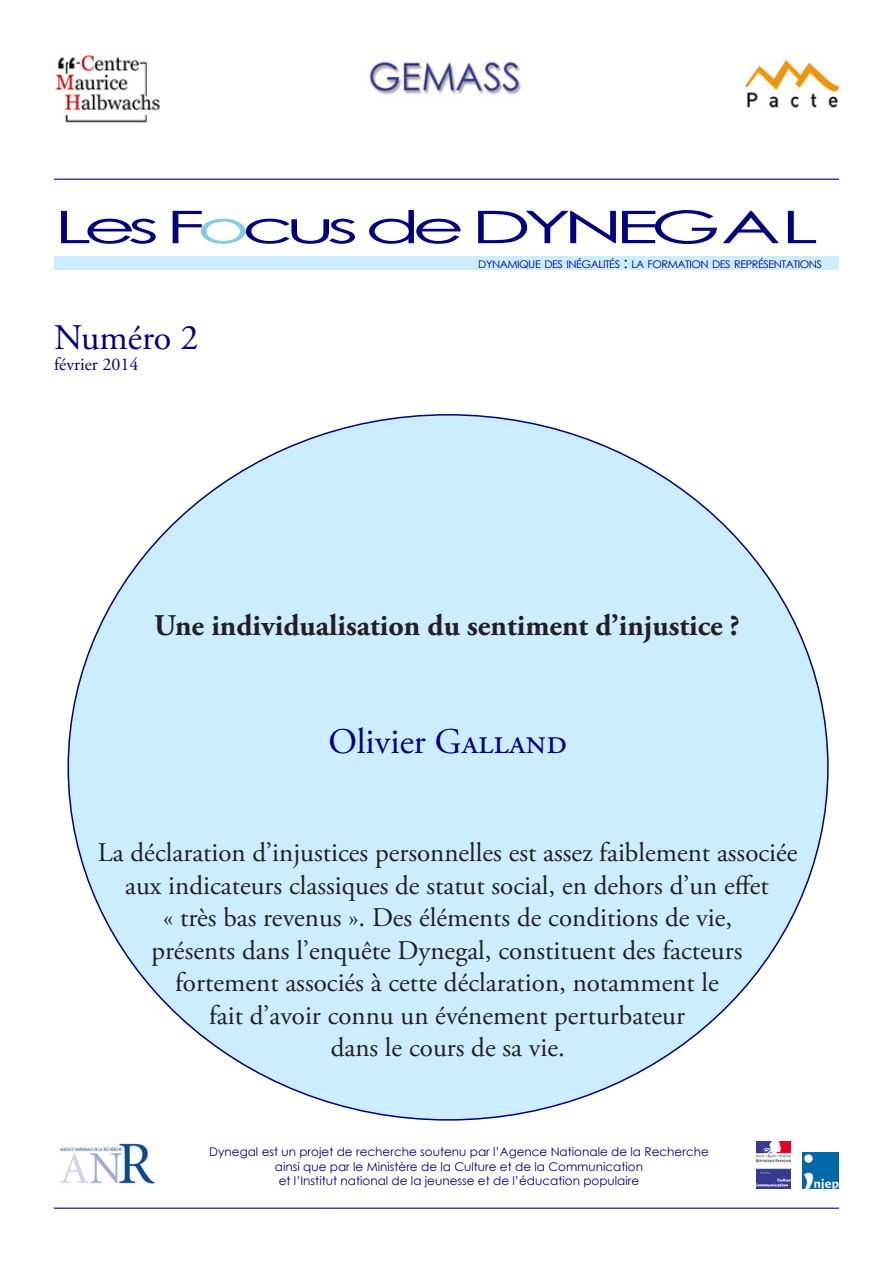
<style>
.page{position:relative;width:893px;height:1263px;background:#fff}
.page>*{position:absolute;margin:0;border:0;box-sizing:border-box;transform-origin:0 0}
.t1{font:45px "Century Gothic";letter-spacing:-.1em;color:#000080;scale:1.8 1}
.t2{font:36px "Adobe Garamond Pro";color:#000080}
.t3{font:700 30px "Adobe Garamond Pro";color:#231f20}
.t4{font:27px/32.4px "Adobe Garamond Pro";color:#231f20;text-align:center}
.t5{font:18px "Adobe Garamond Pro";color:#000080}
.t6{font:12px "Century Gothic";color:#000080}
.t7{font:10.5px "Century Gothic";letter-spacing:-.045em;color:#000080;scale:1.05 1}
.s1{color:#87cbe1}
.s2{font-size:15px}
</style>
<div class="page">
<div style="left:54px;top:256px;width:785px;height:14px;background:#ccecff"></div>
<hr style="left:54px;top:179px;width:785px;height:1px;background:#40439b">
<hr style="left:54px;top:1207px;width:785px;height:2px;background:#40439b">
<img style="left:369px;top:61px;width:152px;height:35px">
<img style="left:55px;top:55px;width:105px;height:68px">
<img style="left:746px;top:56px;width:92px;height:52px">
<img style="left:756px;top:1141px;width:34px;height:47px">
<img style="left:60px;top:1143px;width:95px;height:41px">
<img style="left:802px;top:1152px;width:36px;height:36px">
<div style="left:68px;top:415px;width:760px;height:705px;background:#ccecff;border-radius:50%"></div>
<p class="t1" style="left:54px;top:195px;width:426px">Les F<span class="s1">o</span>cus de DYNEGAL</p>
<p class="t7" style="left:478px;top:257px;width:329px">DYNAMIQUE DES INÉGALITÉS <span class="s2">:</span> LA FORMATION DES REPRÉSENTATIONS</p>
<p class="t2" style="left:54px;top:316px;width:146px">Numéro 2</p>
<p class="t5" style="left:54px;top:354px;width:86px">février 2014</p>
<p class="t3" style="left:154px;top:608px;width:587px">Une individualisation du sentiment d’injustice ?</p>
<p class="t2" style="left:329px;top:720px;width:240px">Olivier Galland</p>
<p class="t4" style="left:98px;top:838px;width:701px">La déclaration d’injustices personnelles est assez faiblement associée aux indicateurs classiques de statut social, en dehors d’un effet<br>« très bas revenus ». Des éléments de conditions de vie,<br>présents dans l’enquête Dynegal, constituent des facteurs fortement associés à cette déclaration, notamment le<br>fait d’avoir connu un événement perturbateur<br>dans le cours de sa vie.</p>
<p class="t6" style="left:209px;top:1144px;width:501px">Dynegal est un projet de recherche soutenu par l’Agence Nationale de la Recherche</p>
<p class="t6" style="left:275px;top:1158px;width:370px">ainsi que par le Ministère de la Culture et de la Communication</p>
<p class="t6" style="left:279px;top:1172px;width:362px">et l’Institut national de la jeunesse et de l’éducation populaire</p>
</div>
